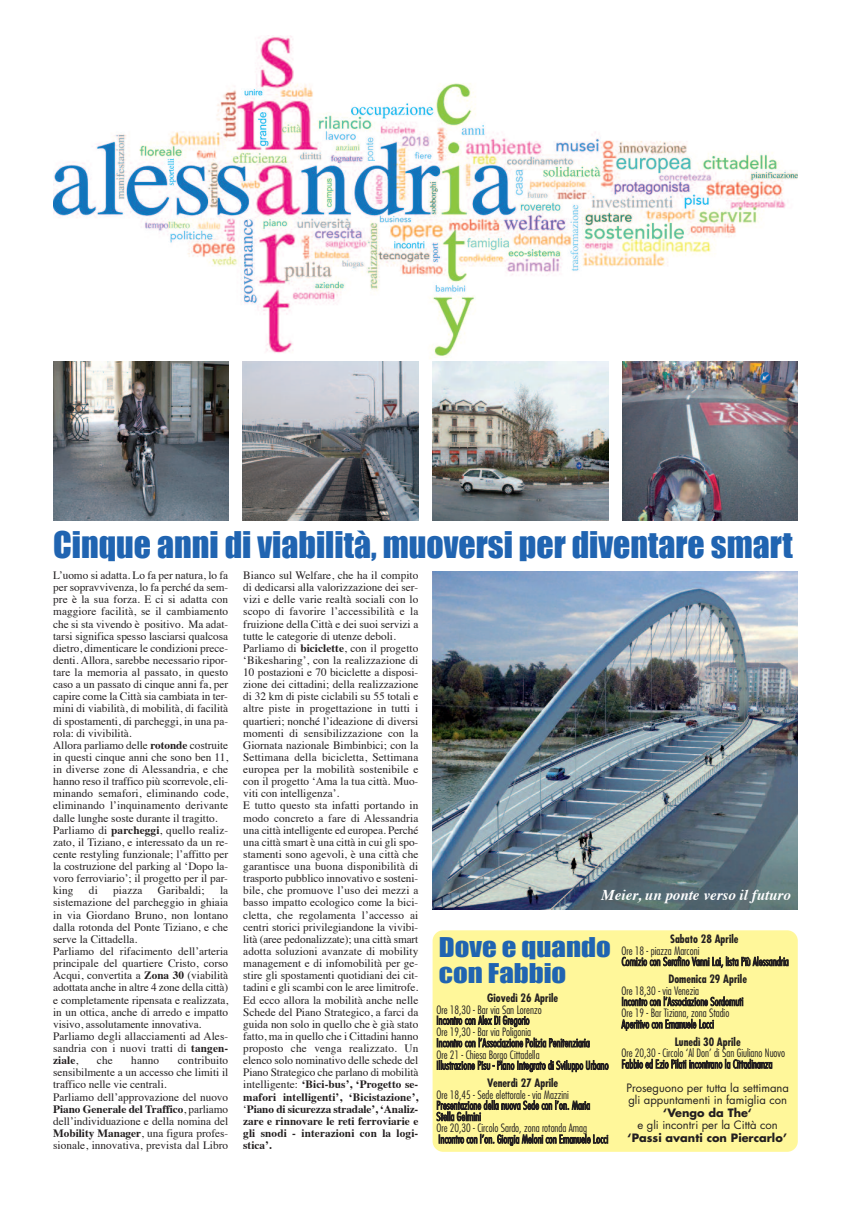
<style>
.page{position:relative;width:851px;height:1205px;background:#fff}
.page>*{position:absolute;margin:0;border:0;box-sizing:border-box;transform-origin:0 0}
.t1{font:33.75px "Impact";color:#2064b1}
.t2{font:25px/26.2px "Impact";color:#2064b1;scale:1.15 1}
.t3{font:italic 700 15px "Times";color:#fff}
.t4{font:11.25px/12.1px "Times";color:#231f20}
.t5{font:300 condensed 11.25px/11.2px "Futura Std";color:#231f20}
.t6{font:11.25px/12.5px "Futura Std";color:#231f20}
.t7{font:700 condensed 11.25px "Futura Std";color:#231f20}
.t8{font:700 11.25px "Futura Std";color:#231f20}
.s1{font-weight:700}
</style>
<div class="page">
<img style="left:53px;top:35px;width:744px;height:324px">
<img style="left:53px;top:361px;width:176px;height:160px">
<img style="left:243px;top:361px;width:175px;height:160px">
<img style="left:432px;top:361px;width:176px;height:160px">
<img style="left:622px;top:361px;width:175px;height:160px">
<img style="left:432px;top:571px;width:365px;height:338px">
<div style="left:432px;top:930px;width:365px;height:222px;background:#fff79a;border-radius:11px"></div>
<h1 class="t1" style="left:53px;top:524px;width:741px">Cinque anni di viabilità, muoversi per diventare smart</h1>
<p class="t4" style="left:53px;top:570px;width:176px">L’uomo si adatta. Lo fa per natura, lo fa per sopravvivenza, lo fa perché da sem&shy;pre è la sua forza. E ci si adatta con maggiore facilità, se il cambiamento che si sta vivendo è positivo. Ma adat&shy;tarsi significa spesso lasciarsi qualcosa dietro, dimenticare le condizioni prece&shy;denti. Allora, sarebbe necessario ripor&shy;tare la memoria al passato, in questo caso a un passato di cinque anni fa, per capire come la Città sia cambiata in ter&shy;mini di viabilità, di mobilità, di facilità di spostamenti, di parcheggi, in una pa&shy;rola: di vivibilità.<br>Allora parliamo delle <span class="s1">rotonde</span> costruite in questi cinque anni che sono ben 11, in diverse zone di Alessandria, e che hanno reso il traffico più scorrevole, eli&shy;minando semafori, eliminando code, eliminando l’inquinamento derivante dalle lunghe soste durante il tragitto.<br>Parliamo di <span class="s1">parcheggi</span>, quello realiz&shy;zato, il Tiziano, e interessato da un re&shy;cente restyling funzionale; l’affitto per la costruzione del parking al ‘Dopo la&shy;voro ferroviario’; il progetto per il par&shy;king</p>
<p class="t4" style="left:53px;top:885px;width:177px;text-indent:167px">la sistemazione del parcheggio in ghiaia in via Giordano bruno, non lontano dalla rotonda del Ponte Tiziano, e che serve la Cittadella.<br>Parliamo del rifacimento dell’arteria principale del quartiere Cristo, corso<br>Acqui, convertita a <span class="s1">Zona 30</span> (viabilità adottata anche in altre 4 zone della città) e completamente ripensata e realizzata, in un ottica, anche di arredo e impatto visivo, assolutamente innovativa.<br>Parliamo degli allacciamenti ad Ales&shy;sandria con i nuovi tratti di <span class="s1">tangen&shy;ziale</span>,</p>
<p class="t4" style="left:89px;top:885px;width:10px">di</p>
<p class="t4" style="left:113px;top:885px;width:31px">piazza</p>
<p class="t4" style="left:158px;top:885px;width:48px">Garibaldi;</p>
<p class="t4" style="left:53px;top:1055px;width:176px;text-indent:125px">contribuito sensibilmente a un accesso che limiti il traffico nelle vie centrali.<br>Parliamo dell’approvazione del nuovo <span class="s1">Piano Generale del Traffico</span>, parliamo dell’individuazione e della nomina del <span class="s1">Mobility Manager</span>, una figura profes&shy;sionale, innovativa, prevista dal Libro</p>
<p class="t4" style="left:97px;top:1055px;width:17px">che</p>
<p class="t4" style="left:131px;top:1055px;width:29px">hanno</p>
<p class="t4" style="left:243px;top:570px;width:177px">bianco sul Welfare, che ha il compito di dedicarsi alla valorizzazione dei ser&shy;vizi e delle varie realtà sociali con lo scopo di favorire l’accessibilità e la fruizione della Città e dei suoi servizi a tutte le categorie di utenze deboli.<br>Parliamo di <span class="s1">biciclette</span>, con il progetto ‘bikesharing’, con la realizzazione di 10 postazioni e 70 biciclette a disposi&shy;zione dei cittadini; della realizzazione di 32 km di piste ciclabili su 55 totali e altre piste in progettazione in tutti i quartieri; nonché l’ideazione di diversi momenti di sensibilizzazione con la Giornata nazionale bimbinbici; con la Settimana della bicicletta, Settimana europea per la mobilità sostenibile e con il progetto ‘Ama la tua città. Muo&shy;viti con intelligenza’.<br>E tutto questo sta infatti portando in modo concreto a fare di Alessandria una città intelligente ed europea. Perché una città smart è una città in cui gli spo&shy;stamenti sono agevoli, è una città che garantisce una buona disponibilità di trasporto pubblico innovativo e sosteni&shy;bile, che promuove l’uso dei mezzi a basso impatto ecologico come la bici&shy;cletta, che regolamenta l’accesso ai centri storici privilegiandone la vivibi&shy;lità (aree pedonalizzate); una città smart adotta soluzioni avanzate di mobility management e di infomobilità per ge&shy;stire gli spostamenti quotidiani dei cit&shy;tadini e gli scambi con le aree limitrofe.<br>Ed ecco allora la mobilità anche nelle Schede del Piano Strategico, a farci da guida non solo in quello che è già stato fatto, ma in quello che i Cittadini hanno proposto che venga realizzato. Un elenco solo nominativo delle schede del Piano Strategico che parlano di mobilità intelligente: <span class="s1">‘Bici-bus’, ‘Progetto se&shy;mafori intelligenti’, ‘Bicistazione’, </span>‘<span class="s1">Piano di sicurezza stradale’, ‘Analiz&shy;zare e rinnovare le reti ferroviarie e gli snodi - interazioni con la logi&shy;stica’.</span></p>
<h3 class="t3" style="left:601px;top:888px;width:191px">Meier, un ponte verso il futuro</h3>
<h2 class="t2" style="left:439px;top:934px;width:151px">Dove e quando con Fabbio</h2>
<p class="t7" style="left:487px;top:993px;width:72px">Giovedì 26 Aprile</p>
<p class="t5" style="left:436px;top:1004px;width:174px">Ore 18,30 - Bar via San Lorenzo<br>Incontro con Alex Di Gregorio<br>Ore 19,30 - Bar via Poligonia<br>Incontro con l’Associazione Polizia Penitenziaria<br>Ore 21 - Chiesa Borgo Cittadella<br>Illustrazione Pisu - Piano Integrato di Sviluppo Urbano</p>
<p class="t7" style="left:487px;top:1078px;width:73px">Venerdì 27 Aprile</p>
<p class="t5" style="left:436px;top:1089px;width:173px">Ore 18,45 - Sede elettorale - via Mazzini Presentazione della nuova Sede con l’on. Maria Stella Gelmini<br>Ore 20,30 - Circolo Sardo, zona rotonda Amag Incontro con l’on. Giorgia Meloni con Emanuele Locci</p>
<p class="t7" style="left:670px;top:934px;width:70px">Sabato 28 Aprile</p>
<p class="t5" style="left:621px;top:945px;width:169px">Ore 18 - piazza Marconi<br>Comizio con Serafino Vanni Lai, lista Più Alessandria</p>
<p class="t7" style="left:668px;top:974px;width:80px">Domenica 29 Aprile</p>
<p class="t5" style="left:621px;top:985px;width:123px">Ore 18,30 - via Venezia<br>Incontro con l’Associazione Sordomuti<br>Ore 19 - Bar Tiziana, zona Stadio<br>Aperitivo con Emanuele Locci</p>
<p class="t7" style="left:674px;top:1037px;width:67px">Lunedì 30 Aprile</p>
<p class="t5" style="left:621px;top:1048px;width:165px">Ore 20,30 - Circolo ‘Al Don’ di San Giuliano Nuovo<br>Fabbio ed Ezio Pilati incontrano la Cittadinanza</p>
<p class="t6" style="left:626px;top:1082px;width:164px">Proseguono per tutta la settimana gli appuntamenti in famiglia con</p>
<p class="t8" style="left:663px;top:1107px;width:90px">‘Vengo da The‘</p>
<p class="t6" style="left:637px;top:1119px;width:142px">e gli incontri per la Città con</p>
<p class="t8" style="left:627px;top:1132px;width:161px">‘Passi avanti con Piercarlo’</p>
</div>
